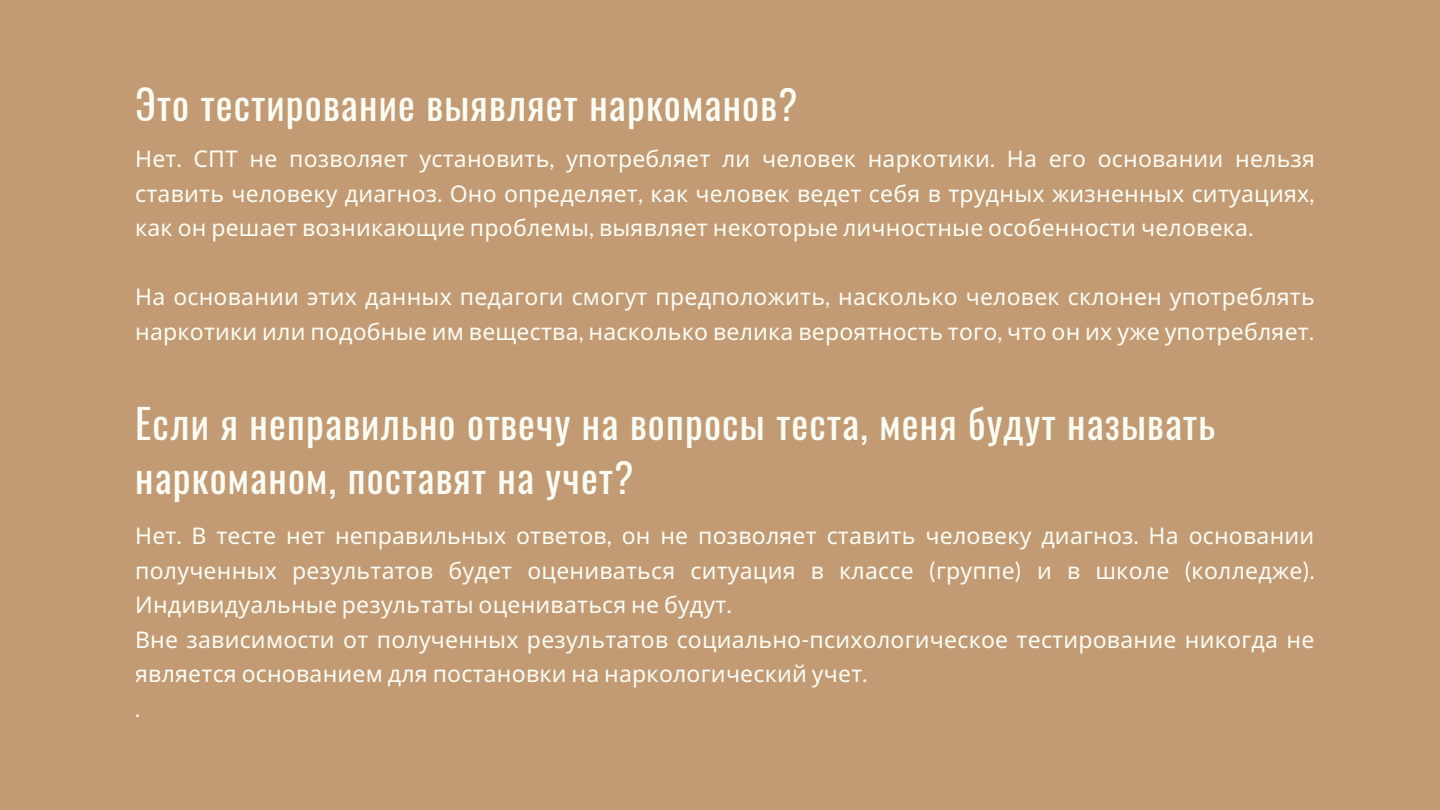
<style>
.page{position:relative;width:1440px;height:810px;background:#c29a74}
.page>*{position:absolute;margin:0;border:0;box-sizing:border-box;transform-origin:0 0}
.t1{font:40px/54px "Oswald";letter-spacing:.03em;color:#fbfdf4}
.t2{font:23px/34.5px "Noto Sans";letter-spacing:.01em;color:#fbfdf4}
.t3{font:23px "Lato";color:#fbfdf4}
.s1{font-family:"Lato"}
</style>
<div class="page">
<h1 class="t1" style="left:135px;top:76px;width:664px">Это тестирование выявляет наркоманов?</h1>
<p class="t2" style="left:135px;top:141px;width:1181px;text-align:justify">Нет<span class="s1">.</span> СПТ не позволяет установить<span class="s1">,</span> употребляет ли человек наркотики<span class="s1">.</span> На его основании нельзя ставить человеку диагноз<span class="s1">.</span> Оно определяет<span class="s1">,</span> как человек ведет себя в трудных жизненных ситуациях<span class="s1">, </span>как он решает возникающие проблемы<span class="s1">,</span> выявляет некоторые личностные особенности человека<span class="s1">.</span></p>
<p class="t2" style="left:135px;top:279px;width:1181px">На основании этих данных педагоги смогут предположить<span class="s1">,</span> насколько человек склонен употреблять наркотики или подобные им вещества<span class="s1">,</span> насколько велика вероятность того<span class="s1">,</span> что он их уже употребляет<span class="s1">.</span></p>
<h1 class="t1" style="left:135px;top:395px;width:1081px">Если я неправильно отвечу на вопросы теста, меня будут называть наркоманом, поставят на учет?</h1>
<p class="t2" style="left:135px;top:518px;width:1181px">Нет<span class="s1">.</span> В тесте нет неправильных ответов<span class="s1">,</span> он не позволяет ставить человеку диагноз<span class="s1">.</span> На основании полученных результатов будет оцениваться ситуация в классе <span class="s1">(</span>группе<span class="s1">)</span> и в школе <span class="s1">(</span>колледже<span class="s1">).<br></span>Индивидуальные результаты оцениваться не будут<span class="s1">.<br></span>Вне зависимости от полученных результатов социально<span class="s1">-</span>психологическое тестирование никогда не является основанием для постановки на наркологический учет<span class="s1">.</span></p>
<p class="t3" style="left:135px;top:694px;width:6px">.</p>
</div>
